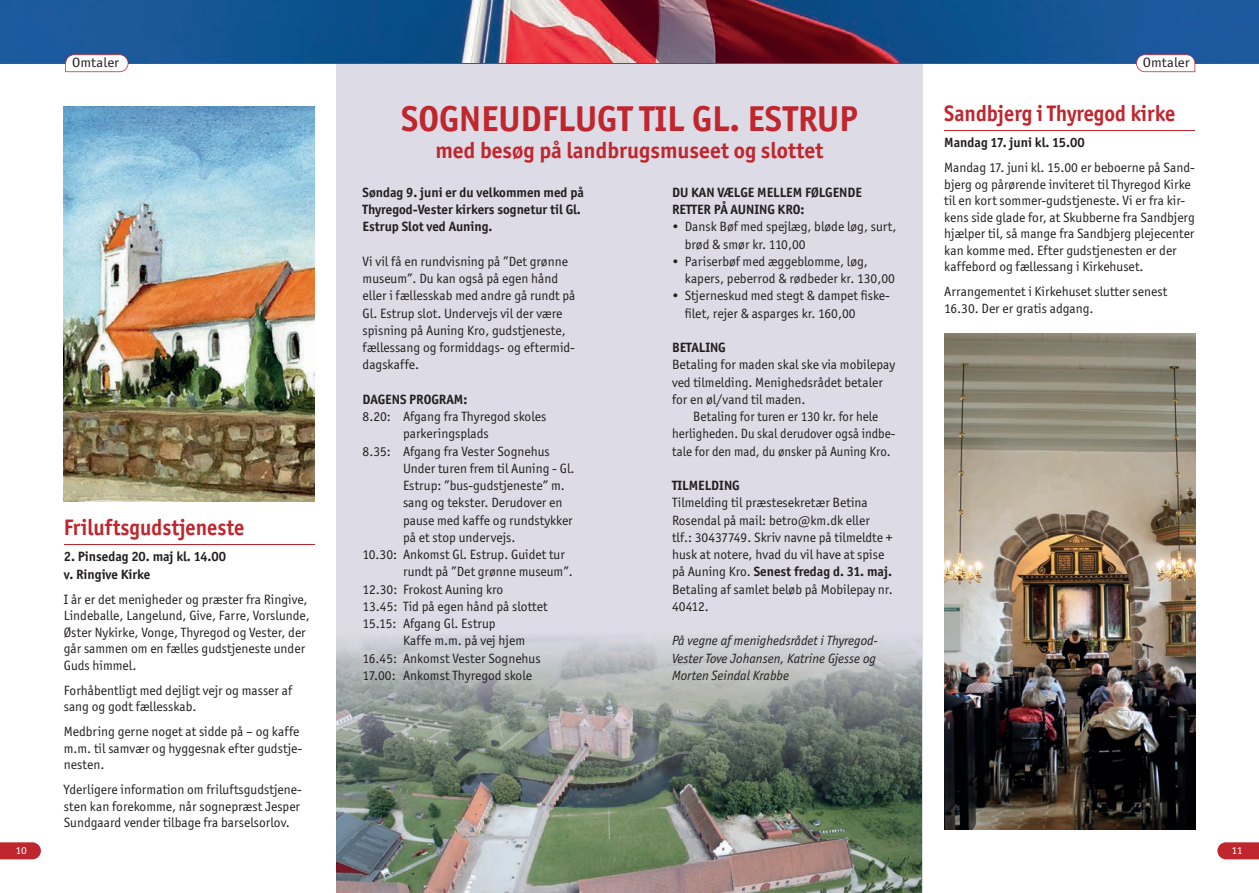
<style>
.page{position:relative;width:1259px;height:893px;background:#fff}
.page>*{position:absolute;margin:0;border:0;box-sizing:border-box;transform-origin:0 0}
.t1{font:700 36px "Officina Sans ITC Std";color:#c0262d}
.t2{font:700 22.5px "Officina Sans ITC Std";color:#c0262d;scale:.94 1}
.t3{font:700 22.5px "Officina Sans ITC Std";color:#c0262d}
.t4{font:13.5px/17.2px "Officina Sans ITC Std";color:#231f20}
.t5{font:700 13.5px/17.2px "Officina Sans ITC Std";color:#231f20}
.t6{font:13.5px/17.2px "Officina Sans ITC Std";color:#231f20;text-align:center;scale:.96 1}
.t7{font:italic 13.5px/17.2px "Officina Sans ITC Std";color:#231f20}
.t8{font:13.5px "Officina Sans ITC Std";color:#231f20;scale:1.1 1}
.t9{font:10.5px "Officina Sans ITC Std";color:#fff;scale:1.1 1}
.s1{font-weight:700}
</style>
<div class="page">
<div style="left:336px;top:64px;width:587px;height:829px;background:#dcdbe6"></div>
<img style="left:336px;top:635px;width:586px;height:258px">
<img style="left:64px;top:106px;width:251px;height:396px">
<img style="left:0;top:0;width:1259px;height:63px">
<hr style="left:944px;top:130px;width:251px;height:1px;background:#c0262d">
<hr style="left:64px;top:544px;width:251px;height:1px;background:#c0262d">
<img style="left:944px;top:333px;width:251px;height:496px">
<hr style="left:0;top:63px;width:629px;height:1px;background:#c0262d">
<hr style="left:629px;top:63px;width:630px;height:1px;background:#c0262d">
<svg style="left:0;top:842px;width:41px;height:17px"></svg>
<svg style="left:1217px;top:842px;width:42px;height:17px"></svg>
<svg style="left:65px;top:54px;width:63px;height:18px"></svg>
<svg style="left:1136px;top:54px;width:59px;height:18px"></svg>
<p class="t8" style="left:72px;top:55px;width:44px">Omtaler</p>
<p class="t8" style="left:1142px;top:55px;width:44px">Omtaler</p>
<h2 class="t2" style="left:64px;top:513px;width:193px">Friluftsgudstjeneste</h2>
<p class="t5" style="left:64px;top:548px;width:164px">2. Pinsedag 20. maj kl. 14.00 v. Ringive Kirke</p>
<p class="t4" style="left:64px;top:591px;width:247px;line-height:16.5px">I år er det menigheder og præster fra Ringive, Lindeballe, Langelund, Give, Farre, Vorslunde, Øster Nykirke, Vonge, Thyregod og Vester, der går sammen om en fælles gudstjeneste under Guds himmel.</p>
<p class="t4" style="left:64px;top:682px;width:230px;line-height:16.5px">Forhåbentligt med dejligt vejr og masser af sang og godt fællesskab.</p>
<p class="t4" style="left:64px;top:723px;width:240px;line-height:16.5px">Medbring gerne noget at sidde på – og kaffe m.m. til samvær og hyggesnak efter gudstje&shy;nesten.</p>
<p class="t4" style="left:64px;top:781px;width:240px;line-height:16.5px">Yderligere information om friluftsgudstjene&shy;sten kan forekomme, når sognepræst Jesper<br>Sundgaard vender tilbage fra barselsorlov.</p>
<h1 class="t1" style="left:401px;top:96px;width:458px">SOGNEUDFLUGT TIL GL. ESTRUP</h1>
<h2 class="t3" style="left:435px;top:136px;width:389px">med besøg på landbrugsmuseet og slottet</h2>
<p class="t5" style="left:362px;top:183px;width:223px">Søndag 9. juni er du velkommen med på<br>Thyregod-Vester kirkers sognetur til Gl.<br>Estrup Slot ved Auning.</p>
<p class="t4" style="left:362px;top:253px;width:214px">Vi vil få en rundvisning på ”Det grønne museum”. Du kan også på egen hånd eller i fællesskab med andre gå rundt på Gl. Estrup slot. Undervejs vil der være spisning på Auning Kro, gudstjeneste, fællessang og formiddags- og eftermid&shy;dagskaffe.</p>
<p class="t5" style="left:362px;top:391px;width:106px">DAGENS PROGRAM:</p>
<p class="t4" style="left:362px;top:408px;width:185px">8.20: Afgang fra Thyregod skoles</p>
<p class="t4" style="left:403px;top:425px;width:87px">parkeringsplads</p>
<p class="t4" style="left:362px;top:442px;width:189px">8.35: Afgang fra Vester Sognehus</p>
<p class="t4" style="left:403px;top:460px;width:173px">Under turen frem til Auning - Gl.</p>
<p class="t4" style="left:403px;top:477px;width:163px">Estrup: ”bus-gudstjeneste” m.</p>
<p class="t4" style="left:403px;top:494px;width:161px">sang og tekster. Derudover en</p>
<p class="t4" style="left:403px;top:511px;width:171px">pause med kaffe og rundstykker</p>
<p class="t4" style="left:403px;top:529px;width:114px">på et stop undervejs.</p>
<p class="t4" style="left:362px;top:546px;width:204px">10.30: Ankomst Gl. Estrup. Guidet tur</p>
<p class="t4" style="left:403px;top:563px;width:171px">rundt på ”Det grønne museum”.</p>
<p class="t4" style="left:362px;top:580px;width:142px">12.30: Frokost Auning kro</p>
<p class="t4" style="left:362px;top:598px;width:187px">13.45: Tid på egen hånd på slottet</p>
<p class="t4" style="left:362px;top:615px;width:135px">15.15: Afgang Gl. Estrup</p>
<p class="t4" style="left:403px;top:632px;width:124px">Kaffe m.m. på vej hjem</p>
<p class="t4" style="left:362px;top:649px;width:179px">16.45: Ankomst Vester Sognehus</p>
<p class="t4" style="left:362px;top:667px;width:171px">17.00: Ankomst Thyregod skole</p>
<p class="t5" style="left:672px;top:184px;width:191px">DU KAN VÆLGE MELLEM FØLGENDE<br>RETTER PÅ AUNING KRO:</p>
<p class="t4" style="left:685px;top:218px;width:213px;text-indent:-13px">• Dansk Bøf med spejlæg, bløde løg, surt, brød &amp; smør kr. 110,00</p>
<p class="t4" style="left:685px;top:253px;width:212px;text-indent:-13px">• Pariserbøf med æggeblomme, løg, kapers, peberrod &amp; rødbeder kr. 130,00</p>
<p class="t4" style="left:685px;top:287px;width:207px;text-indent:-13px">• Stjerneskud med stegt &amp; dampet fiske&shy;filet, rejer &amp; asparges kr. 160,00</p>
<p class="t5" style="left:672px;top:339px;width:55px">BETALING</p>
<p class="t4" style="left:672px;top:356px;width:225px">Betaling for maden skal ske via mobilepay ved tilmelding. Menighedsrådet betaler for en øl/vand til maden.</p>
<p class="t6" style="left:672px;top:408px;width:234px">Betaling for turen er 130 kr. for hele herligheden. Du skal derudover også indbe&shy;tale for den mad, du ønsker på Auning Kro.</p>
<p class="t5" style="left:672px;top:477px;width:69px">TILMELDING</p>
<p class="t4" style="left:672px;top:494px;width:222px">Tilmelding til præstesekretær Betina Rosendal på mail: betro@km.dk eller tlf.: 30437749. Skriv navne på tilmeldte + husk at notere, hvad du vil have at spise på Auning Kro. <span class="s1">Senest fredag d. 31. maj.<br></span>Betaling af samlet beløb på Mobilepay nr.<br>40412.</p>
<p class="t7" style="left:672px;top:633px;width:207px">På vegne af menighedsrådet i Thyregod-<br>Vester Tove Johansen, Katrine Gjesse og<br>Morten Seindal Krabbe</p>
<h2 class="t2" style="left:944px;top:99px;width:247px">Sandbjerg i Thyregod kirke</h2>
<p class="t5" style="left:944px;top:134px;width:142px">Mandag 17. juni kl. 15.00</p>
<p class="t4" style="left:944px;top:159px;width:252px;line-height:16.5px">Mandag 17. juni kl. 15.00 er beboerne på Sand&shy;bjerg og pårørende inviteret til Thyregod Kirke til en kort sommer-gudstjeneste. Vi er fra kir&shy;kens side glade for, at Skubberne fra Sandbjerg hjælper til, så mange fra Sandbjerg plejecenter kan komme med. Efter gudstjenesten er der kaffebord og fællessang i Kirkehuset.</p>
<p class="t4" style="left:944px;top:283px;width:225px;line-height:16.5px">Arrangementet i Kirkehuset slutter senest<br>16.30. Der er gratis adgang.</p>
<p class="t9" style="left:16px;top:845px;width:12px">10</p>
<p class="t9" style="left:1231px;top:844px;width:11px">11</p>
</div>
